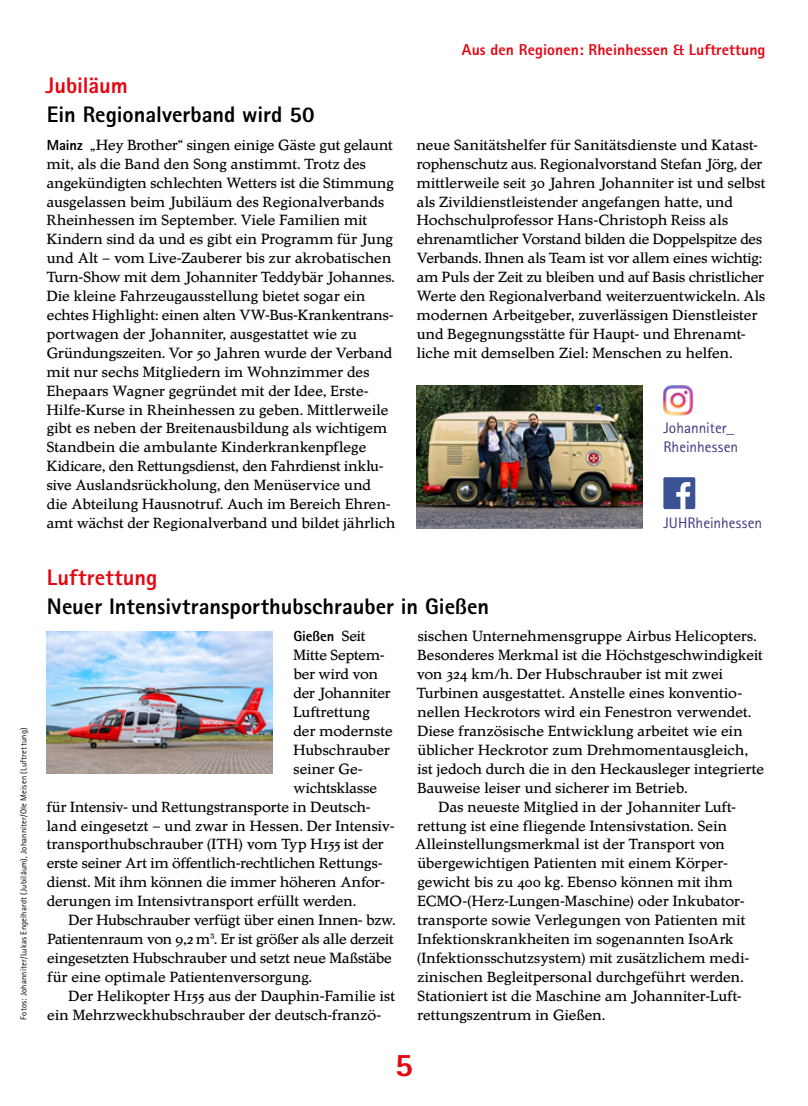
<style>
.page{position:relative;width:808px;height:1106px;background:#fff}
.page>*{position:absolute;margin:0;border:0;box-sizing:border-box;transform-origin:0 0}
.t1{font:800 33px "Rotis Sans Serif W1 G";color:#e30613}
.t2{font:800 22.5px "Rotis Sans Serif W1 G";color:#000}
.t3{font:800 22.5px "Rotis Sans Serif W1 G";color:#e30613}
.t4{font:15.75px/18.9px "Diethelm AR";color:#000}
.t5{font:15.75px "Diethelm AR";letter-spacing:-.02em;color:#000}
.t6{font:800 15.75px "Rotis Sans Serif W1 G";letter-spacing:.005em;color:#e30613}
.t7{font:15.75px "Diethelm AR";letter-spacing:.02em;color:#000}
.t8{font:15.3px/18.9px "Rotis Sans Serif W1 G";letter-spacing:.005em;color:#433684}
.t9{font:800 14.55px "Rotis Sans Serif W1 G";letter-spacing:-.01em;color:#000}
.t10{font:8.55px "Rotis Sans Serif W1 G";letter-spacing:.02em;color:#000}
.s1{font-family:"Rotis Sans Serif W1 G";font-weight:800;font-size:14.55px}
.s2{font-family:"Diethelm AR";font-weight:400;font-size:15.75px}
</style>
<div class="page">
<img style="left:47px;top:631px;width:225px;height:142px">
<img style="left:417px;top:385px;width:225px;height:143px">
<div style="left:663px;top:477px;width:32px;height:32px;background:#3a5394;border-radius:2px"></div>
<svg style="left:676px;top:482px;width:14px;height:27px"></svg>
<img style="left:662px;top:385px;width:32px;height:31px">
<p class="t10" style="left:18px;top:1019px;width:293px;rotate:-90deg">Fotos: Johanniter/Lukas Engelhardt (Jubiläum), Johanniter/Ole Meisen (Luftrettung)</p>
<p class="t6" style="left:462px;top:40px;width:305px">Aus den Regionen: Rheinhessen &amp; Luftrettung</p>
<h2 class="t3" style="left:46px;top:71px;width:84px">Jubiläum</h2>
<h2 class="t2" style="left:47px;top:100px;width:269px">Ein Regionalverband wird 50</h2>
<p class="t4" style="left:47px;top:136px;width:350px"><span class="s1">Mainz</span> „Hey Brother“ singen einige Gäste gut gelaunt mit, als die Band den Song anstimmt. Trotz des angekündigten schlechten Wetters ist die Stimmung ausgelassen beim Jubiläum des Regionalverbands Rheinhessen im September. Viele Familien mit Kindern sind da und es gibt ein Programm für Jung und Alt – vom Live-Zauberer bis zur akrobatischen Turn-Show mit dem Johanniter Teddybär Johannes.<br>Die kleine Fahrzeugausstellung bietet sogar ein echtes Highlight: einen alten VW-Bus-Krankentrans&shy;portwagen der Johanniter, ausgestattet wie zu Gründungszeiten. Vor 50 Jahren wurde der Verband mit nur sechs Mitgliedern im Wohnzimmer des Ehepaars Wagner gegründet mit der Idee, Erste-Hilfe-Kurse in Rheinhessen zu geben. Mittlerweile gibt es neben der Breitenausbildung als wichtigem Standbein die ambulante Kinderkrankenpflege Kidicare, den Rettungsdienst, den Fahrdienst inklu&shy;sive Auslandsrückholung, den Menüservice und die Abteilung Hausnotruf. Auch im Bereich Ehren&shy;amt wächst der Regionalverband und bildet jährlich</p>
<p class="t4" style="left:417px;top:136px;width:350px">neue Sanitätshelfer für Sanitätsdienste und Katast&shy;rophenschutz aus. Regionalvorstand Stefan Jörg, der mittlerweile seit 30 Jahren Johanniter ist und selbst als Zivildienstleistender angefangen hatte, und Hochschulprofessor Hans-Christoph Reiss als ehrenamtlicher Vorstand bilden die Doppelspitze des Verbands. Ihnen als Team ist vor allem eines wichtig: am Puls der Zeit zu bleiben und auf Basis christlicher Werte den Regionalverband weiterzuentwickeln. Als modernen Arbeitgeber, zuverlässigen Dienstleister und Begegnungsstätte für Haupt- und Ehrenamt&shy;liche mit demselben Ziel: Menschen zu helfen.</p>
<p class="t8" style="left:663px;top:419px;width:76px">Johanniter_<br>Rheinhessen</p>
<p class="t8" style="left:663px;top:513px;width:100px">JUHRheinhessen</p>
<h2 class="t3" style="left:47px;top:563px;width:112px">Luftrettung</h2>
<h2 class="t2" style="left:47px;top:591px;width:444px">Neuer Intensivtransporthubschrauber in Gießen</h2>
<p class="t9" style="left:293px;top:627px;width:74px">Gießen <span class="s2">Seit</span></p>
<p class="t4" style="left:293px;top:646px;width:92px">Mitte Septem-</p>
<p class="t4" style="left:293px;top:665px;width:86px">ber wird von</p>
<p class="t4" style="left:293px;top:684px;width:99px">der Johanniter</p>
<p class="t7" style="left:293px;top:702px;width:78px">Luftrettung</p>
<p class="t4" style="left:293px;top:722px;width:101px">der modernste</p>
<p class="t4" style="left:293px;top:741px;width:98px">Hubschrauber</p>
<p class="t4" style="left:293px;top:759px;width:71px">seiner Ge-</p>
<p class="t4" style="left:293px;top:778px;width:85px">wichtsklasse</p>
<p class="t4" style="left:47px;top:797px;width:325px">für Intensiv- und Rettungstransporte in Deutsch-</p>
<p class="t4" style="left:47px;top:816px;width:349px">land eingesetzt – und zwar in Hessen. Der Intensiv-</p>
<p class="t4" style="left:47px;top:835px;width:338px">transporthubschrauber (ITH) vom Typ H155 ist der</p>
<p class="t4" style="left:47px;top:854px;width:337px">erste seiner Art im öffentlich-rechtlichen Rettungs-</p>
<p class="t4" style="left:47px;top:873px;width:339px">dienst. Mit ihm können die immer höheren Anfor-</p>
<p class="t4" style="left:47px;top:892px;width:311px">derungen im Intensivtransport erfüllt werden.</p>
<p class="t4" style="left:69px;top:911px;width:328px">Der Hubschrauber verfügt über einen Innen- bzw.</p>
<p class="t5" style="left:47px;top:929px;width:348px">Patientenraum von 9,2 m³. Er ist größer als alle derzeit</p>
<p class="t4" style="left:47px;top:948px;width:346px">eingesetzten Hubschrauber und setzt neue Maßstäbe</p>
<p class="t4" style="left:48px;top:967px;width:266px">für eine optimale Patientenversorgung.</p>
<p class="t4" style="left:69px;top:986px;width:328px">Der Helikopter H155 aus der Dauphin-Familie ist</p>
<p class="t4" style="left:47px;top:1005px;width:335px">ein Mehrzweckhubschrauber der deutsch-franzö-</p>
<p class="t4" style="left:418px;top:627px;width:340px">sischen Unternehmensgruppe Airbus Helicopters.</p>
<p class="t4" style="left:418px;top:646px;width:347px">Besonderes Merkmal ist die Höchstgeschwindigkeit</p>
<p class="t4" style="left:417px;top:665px;width:308px">von 324 km/h. Der Hubschrauber ist mit zwei</p>
<p class="t4" style="left:417px;top:684px;width:326px">Turbinen ausgestattet. Anstelle eines konventio-</p>
<p class="t4" style="left:418px;top:703px;width:335px">nellen Heckrotors wird ein Fenestron verwendet.</p>
<p class="t4" style="left:417px;top:722px;width:327px">Diese französische Entwicklung arbeitet wie ein</p>
<p class="t4" style="left:417px;top:741px;width:332px">üblicher Heckrotor zum Drehmomentausgleich,</p>
<p class="t4" style="left:418px;top:759px;width:348px">ist jedoch durch die in den Heckausleger integrierte</p>
<p class="t4" style="left:418px;top:778px;width:271px">Bauweise leiser und sicherer im Betrieb.</p>
<p class="t4" style="left:439px;top:797px;width:298px">Das neueste Mitglied in der Johanniter Luft-</p>
<p class="t4" style="left:418px;top:816px;width:311px">rettung ist eine fliegende Intensivstation. Sein</p>
<p class="t4" style="left:415px;top:835px;width:311px">Alleinstellungsmerkmal ist der Transport von</p>
<p class="t4" style="left:417px;top:854px;width:311px">übergewichtigen Patienten mit einem Körper-</p>
<p class="t4" style="left:417px;top:873px;width:317px">gewicht bis zu 400 kg. Ebenso können mit ihm</p>
<p class="t4" style="left:417px;top:892px;width:329px">ECMO-(Herz-Lungen-Maschine) oder Inkubator-</p>
<p class="t4" style="left:418px;top:911px;width:329px">transporte sowie Verlegungen von Patienten mit</p>
<p class="t4" style="left:417px;top:930px;width:318px">Infektionskrankheiten im sogenannten IsoArk</p>
<p class="t4" style="left:417px;top:948px;width:333px">(Infektionsschutzsystem) mit zusätzlichem medi-</p>
<p class="t4" style="left:418px;top:967px;width:328px">zinischen Begleitpersonal durchgeführt werden.</p>
<p class="t4" style="left:417px;top:986px;width:325px">Stationiert ist die Maschine am Johanniter-Luft-</p>
<p class="t4" style="left:418px;top:1005px;width:189px">rettungszentrum in Gießen.</p>
<h1 class="t1" style="left:395px;top:1044px;width:20px">5</h1>
</div>
